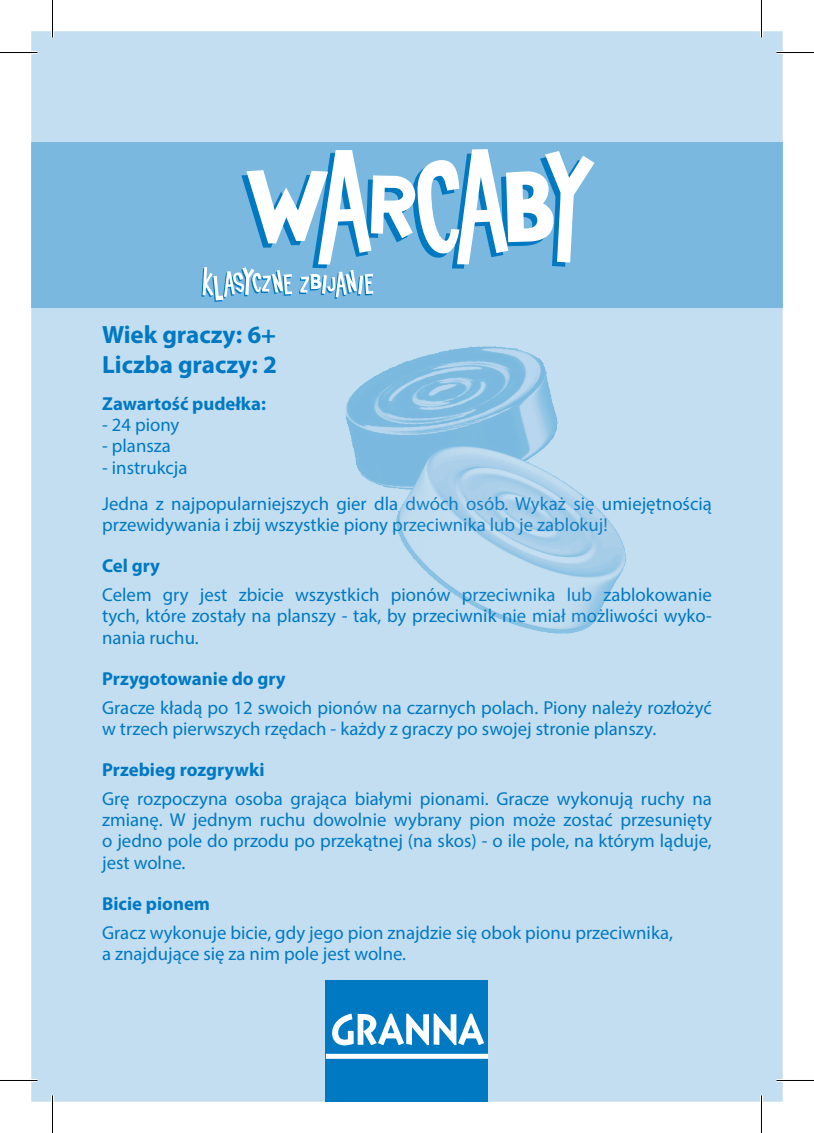
<style>
.page{position:relative;width:814px;height:1133px;background:#fff}
.page>*{position:absolute;margin:0;border:0;box-sizing:border-box;transform-origin:0 0}
.t1{font:700 25px "Myriad Pro";color:#0079c2}
.t2{font:18.75px/21.2px "Myriad Pro";color:#0079c2}
.t3{font:700 18.75px "Myriad Pro";color:#0079c2}
</style>
<div class="page">
<div style="left:31px;top:31px;width:751px;height:1070px;background:#c2def0"></div>
<div style="left:31px;top:142px;width:751px;height:166px;background:#7ab8df"></div>
<img style="left:345px;top:346px;width:281px;height:288px">
<div style="left:326px;top:980px;width:162px;height:121px;background:#0079c2"></div>
<svg style="left:326px;top:1013px;width:162px;height:45px"></svg>
<svg style="left:201px;top:149px;width:393px;height:153px"></svg>
<hr style="left:0;top:51px;width:38px;height:3px;background:#fff">
<hr style="left:776px;top:51px;width:38px;height:3px;background:#fff">
<hr style="left:0;top:1078px;width:38px;height:4px;background:#fff">
<hr style="left:776px;top:1078px;width:38px;height:4px;background:#fff">
<hr style="left:51px;top:0;width:3px;height:38px;background:#fff">
<hr style="left:51px;top:1095px;width:3px;height:38px;background:#fff">
<hr style="left:760px;top:0;width:3px;height:38px;background:#fff">
<hr style="left:760px;top:1095px;width:3px;height:38px;background:#fff">
<hr style="left:0;top:52px;width:38px;height:1px;background:#000">
<hr style="left:776px;top:52px;width:38px;height:1px;background:#000">
<hr style="left:0;top:1080px;width:38px;height:1px;background:#000">
<hr style="left:776px;top:1080px;width:38px;height:1px;background:#000">
<hr style="left:52px;top:0;width:1px;height:38px;background:#000">
<hr style="left:52px;top:1095px;width:1px;height:38px;background:#000">
<hr style="left:761px;top:0;width:1px;height:38px;background:#000">
<hr style="left:761px;top:1095px;width:1px;height:38px;background:#000">
<p class="t1" style="left:102px;top:319px;width:175px">Wiek graczy: 6+</p>
<p class="t1" style="left:102px;top:349px;width:176px">Liczba graczy: 2</p>
<p class="t3" style="left:102px;top:391px;width:165px">Zawartość pudełka:</p>
<p class="t2" style="left:102px;top:414px;width:79px">- 24 piony</p>
<p class="t2" style="left:102px;top:435px;width:70px">- plansza</p>
<p class="t2" style="left:102px;top:456px;width:87px">- instrukcja</p>
<p class="t2" style="left:102px;top:492px;width:611px">Jedna z najpopularniejszych gier dla dwóch osób. Wykaż się umiejętnością przewidywania i zbij wszystkie piony przeciwnika lub je zablokuj!</p>
<p class="t3" style="left:102px;top:554px;width:59px">Cel gry</p>
<p class="t2" style="left:102px;top:584px;width:611px;text-align:justify">Celem gry jest zbicie wszystkich pionów przeciwnika lub zablokowanie tych, które zostały na planszy - tak, by przeciwnik nie miał możliwości wyko&shy;nania ruchu.</p>
<p class="t3" style="left:102px;top:666px;width:185px">Przygotowanie do gry</p>
<p class="t2" style="left:102px;top:696px;width:611px">Gracze kładą po 12 swoich pionów na czarnych polach. Piony należy rozłożyć w trzech pierwszych rzędach - każdy z graczy po swojej stronie planszy.</p>
<p class="t3" style="left:102px;top:757px;width:164px">Przebieg rozgrywki</p>
<p class="t2" style="left:102px;top:787px;width:611px;text-align:justify">Grę rozpoczyna osoba grająca białymi pionami. Gracze wykonują ruchy na zmianę. W jednym ruchu dowolnie wybrany pion może zostać przesunięty o jedno pole do przodu po przekątnej (na skos) - o ile pole, na którym ląduje, jest wolne.</p>
<p class="t3" style="left:102px;top:891px;width:109px">Bicie pionem</p>
<p class="t2" style="left:102px;top:921px;width:572px">Gracz wykonuje bicie, gdy jego pion znajdzie się obok pionu przeciwnika,</p>
<p class="t2" style="left:102px;top:942px;width:305px">a znajdujące się za nim pole jest wolne.</p>
</div>
